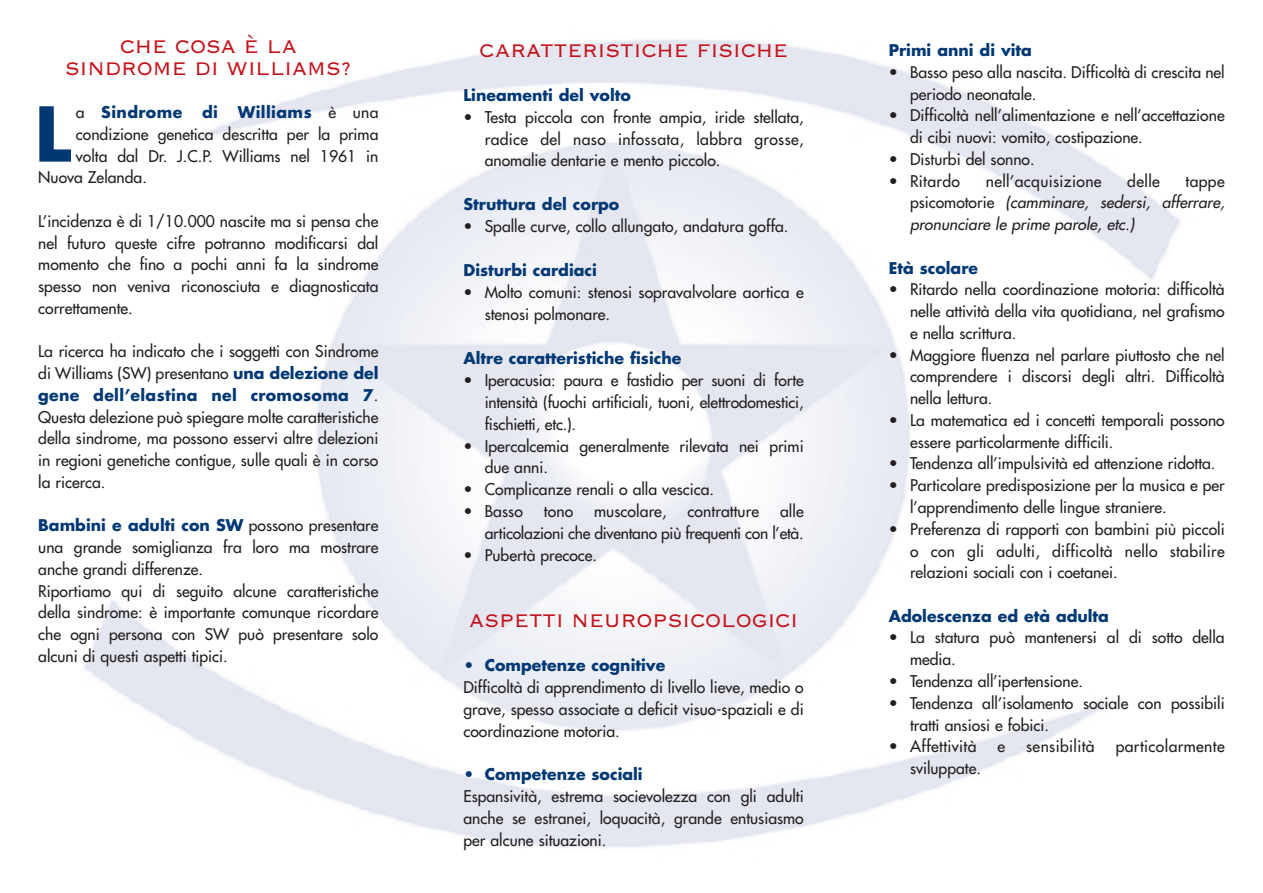
<style>
.page{position:relative;width:1263px;height:893px;background:#fff}
.page>*{position:absolute;margin:0;border:0;box-sizing:border-box;transform-origin:0 0}
.t1{font:700 73.35px "Futura";color:#013874}
.t2{font:24px/21.8px "Copperplate Gothic BT";color:#c4121a;text-align:center;scale:.95 1}
.t3{font:15.75px/21.8px "Futura";color:#231f20;text-align:justify}
.t4{font:700 15.75px "Futura";color:#013874}
.t5{font:italic 15.75px/21.8px "Futura";color:#231f20}
.t6{font:15.75px "Futura";letter-spacing:.025em;color:#231f20}
.t7{font:700 15.75px "Futura";letter-spacing:.025em;color:#013874}
.s1{font-weight:400;color:#231f20}
.s2{font-weight:700;color:#013874}
.s3{font-style:normal}
</style>
<div class="page">
<h2 class="t2" style="left:65px;top:34px;width:303px">CHE COSA È LA<br>SINDROME DI WILLIAMS?</h2>
<h1 class="t1" style="left:35px;top:101px;width:38px">L</h1>
<p class="t7" style="left:76px;top:105px;width:108px"><span class="s1">a</span> Sindrome</p>
<p class="t4" style="left:202px;top:105px;width:17px">di</p>
<p class="t7" style="left:238px;top:105px;width:142px">Williams <span class="s1">è una</span></p>
<p class="t3" style="left:76px;top:124px;width:304px">condizione genetica descritta per la prima</p>
<p class="t3" style="left:76px;top:146px;width:304px">volta dal Dr. J.C.P. Williams nel 1961 in</p>
<p class="t3" style="left:38px;top:168px;width:110px">Nuova Zelanda.</p>
<p class="t3" style="left:38px;top:211px;width:342px">L’incidenza è di 1/10.000 nascite ma si pensa che nel futuro queste cifre potranno modificarsi dal momento che fino a pochi anni fa la sindrome spesso non veniva riconosciuta e diagnosticata correttamente.</p>
<p class="t3" style="left:38px;top:342px;width:342px">La ricerca ha indicato che i soggetti con Sindrome di Williams (SW) presentano <span class="s2">una delezione del gene dell’elastina nel cromosoma 7</span>.<br>Questa delezione può spiegare molte caratteristiche della sindrome, ma possono esservi altre delezioni in regioni genetiche contigue, sulle quali è in corso la ricerca.</p>
<p class="t3" style="left:38px;top:516px;width:342px;text-align:left"><span class="s2">Bambini e adulti con SW</span> possono presentare una grande somiglianza fra loro ma mostrare anche grandi differenze.<br>Riportiamo qui di seguito alcune caratteristiche della sindrome: è importante comunque ricordare che ogni persona con SW può presentare solo alcuni di questi aspetti tipici.</p>
<h2 class="t2" style="left:479px;top:38px;width:327px">CARATTERISTICHE FISICHE</h2>
<p class="t4" style="left:463px;top:88px;width:169px">Lineamenti del volto</p>
<p class="t3" style="left:485px;top:107px;width:320px;text-indent:-21px">• Testa piccola con fronte ampia, iride stellata, radice del naso infossata, labbra grosse, anomalie dentarie e mento piccolo.</p>
<p class="t4" style="left:463px;top:197px;width:157px">Struttura del corpo</p>
<p class="t3" style="left:463px;top:217px;width:326px">• Spalle curve, collo allungato, andatura goffa.</p>
<p class="t4" style="left:463px;top:263px;width:135px">Disturbi cardiaci</p>
<p class="t3" style="left:485px;top:282px;width:320px;text-indent:-21px">• Molto comuni: stenosi sopravalvolare aortica e stenosi polmonare.</p>
<p class="t4" style="left:463px;top:351px;width:219px">Altre caratteristiche fisiche</p>
<p class="t3" style="left:485px;top:370px;width:320px;text-indent:-21px">• Iperacusia: paura e fastidio per suoni di forte intensità (fuochi artificiali, tuoni, elettrodomestici, fischietti, etc.).</p>
<p class="t3" style="left:485px;top:436px;width:320px;text-indent:-21px">• Ipercalcemia generalmente rilevata nei primi due anni.</p>
<p class="t3" style="left:463px;top:480px;width:252px">• Complicanze renali o alla vescica.</p>
<p class="t3" style="left:463px;top:502px;width:61px">• Basso</p>
<p class="t3" style="left:544px;top:502px;width:31px">tono</p>
<p class="t3" style="left:594px;top:502px;width:74px">muscolare,</p>
<p class="t3" style="left:687px;top:502px;width:73px">contratture</p>
<p class="t3" style="left:485px;top:502px;width:320px;text-align:right">alle<br>articolazioni che diventano più frequenti con l’età.</p>
<p class="t3" style="left:463px;top:546px;width:135px">• Pubertà precoce.</p>
<h2 class="t2" style="left:469px;top:608px;width:347px">ASPETTI NEUROPSICOLOGICI</h2>
<p class="t4" style="left:463px;top:658px;width:203px">• Competenze cognitive</p>
<p class="t3" style="left:463px;top:677px;width:342px">Difficoltà di apprendimento di livello lieve, medio o grave, spesso associate a deficit visuo-spaziali e di coordinazione motoria.</p>
<p class="t4" style="left:463px;top:767px;width:181px">• Competenze sociali</p>
<p class="t3" style="left:463px;top:787px;width:342px">Espansività, estrema socievolezza con gli adulti anche se estranei, loquacità, grande entusiasmo per alcune situazioni.</p>
<p class="t4" style="left:889px;top:43px;width:145px">Primi anni di vita</p>
<p class="t3" style="left:910px;top:62px;width:316px;text-indent:-21px">• Basso peso alla nascita. Difficoltà di crescita nel periodo neonatale.</p>
<p class="t3" style="left:910px;top:106px;width:316px;text-indent:-21px">• Difficoltà nell’alimentazione e nell’accettazione di cibi nuovi: vomito, costipazione.</p>
<p class="t3" style="left:889px;top:149px;width:147px">• Disturbi del sonno.</p>
<p class="t6" style="left:889px;top:173px;width:73px">• Ritardo</p>
<p class="t6" style="left:986px;top:173px;width:117px">nell’acquisizione</p>
<p class="t3" style="left:1127px;top:171px;width:34px">delle</p>
<p class="t5" style="left:910px;top:171px;width:319px;text-indent:275px"><span class="s3">tappe p s i c o m o to r i e</span> (camminare, sedersi, afferrare, pronunciare le prime parole, etc.)</p>
<p class="t4" style="left:889px;top:261px;width:91px">Età scolare</p>
<p class="t3" style="left:910px;top:280px;width:316px;text-indent:-21px">• Ritardo nella coordinazione motoria: difficoltà nelle attività della vita quotidiana, nel grafismo e nella scrittura.</p>
<p class="t3" style="left:910px;top:345px;width:316px;text-indent:-21px">• Maggiore fluenza nel parlare piuttosto che nel comprendere i discorsi degli altri. Difficoltà nella lettura.</p>
<p class="t3" style="left:910px;top:410px;width:316px;text-indent:-21px">• La matematica ed i concetti temporali possono essere particolarmente difficili.</p>
<p class="t3" style="left:889px;top:454px;width:328px">• Tendenza all’impulsività ed attenzione ridotta.</p>
<p class="t3" style="left:910px;top:476px;width:316px;text-indent:-21px">• Particolare predisposizione per la musica e per l’apprendimento delle lingue straniere.</p>
<p class="t3" style="left:910px;top:519px;width:316px;text-indent:-21px">• Preferenza di rapporti con bambini più piccoli o con gli adulti, difficoltà nello stabilire relazioni sociali con i coetanei.</p>
<p class="t4" style="left:889px;top:609px;width:222px">Adolescenza ed età adulta</p>
<p class="t3" style="left:910px;top:628px;width:316px;text-indent:-21px">• La statura può mantenersi al di sotto della media.</p>
<p class="t3" style="left:889px;top:671px;width:196px">• Tendenza all’ipertensione.</p>
<p class="t3" style="left:910px;top:693px;width:316px;text-indent:-21px">• Tendenza all’isolamento sociale con possibili tratti ansiosi e fobici.</p>
<p class="t6" style="left:889px;top:739px;width:89px">• Affettività</p>
<p class="t3" style="left:997px;top:737px;width:9px">e</p>
<p class="t6" style="left:1026px;top:739px;width:70px">sensibilità</p>
<p class="t6" style="left:1116px;top:739px;width:111px">particolarmente</p>
<p class="t3" style="left:910px;top:758px;width:72px">sviluppate.</p>
</div>
